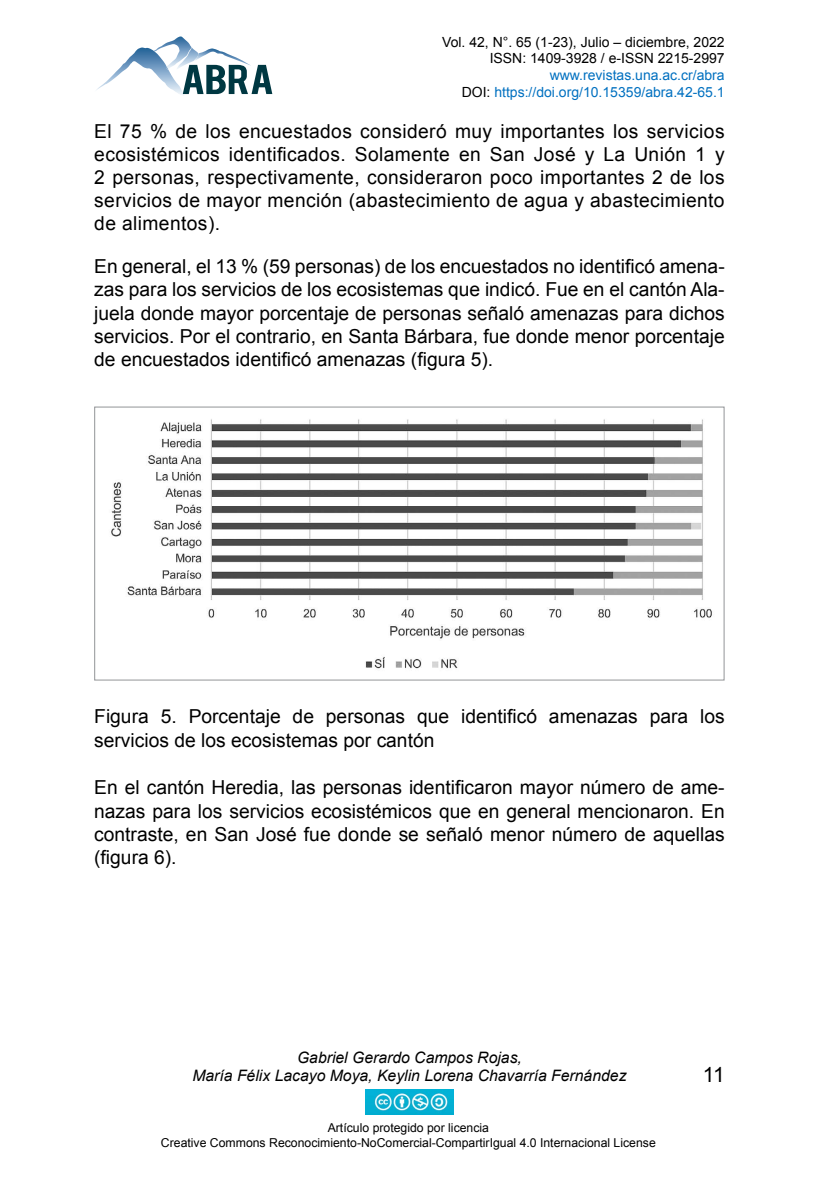
<style>
.page{position:relative;width:819px;height:1197px;background:#fff}
.page>*{position:absolute;margin:0;border:0;box-sizing:border-box;transform-origin:0 0}
.t1{font:21px "Arial";color:#000}
.t2{font:19.25px/23.1px "Arial";color:#000;text-align:justify}
.t3{font:italic 15.75px/18.9px "Arial";color:#000;text-align:center}
.t4{font:14px/16.8px "Arial";color:#000;text-align:right}
.t5{font:14px/16.8px "Arial";color:#0070c0;text-align:right}
.t6{font:12.25px/14.7px "Arial";color:#000;text-align:center}
.s1{color:#000}
</style>
<div class="page">
<img style="left:158px;top:36px;width:36px;height:18px">
<img style="left:97px;top:48px;width:87px;height:47px">
<img style="left:154px;top:51px;width:14px;height:19px">
<img style="left:194px;top:48px;width:34px;height:6px">
<svg style="left:183px;top:54px;width:89px;height:40px"></svg>
<img style="left:366px;top:1089px;width:88px;height:26px">
<img style="left:111px;top:419px;width:601px;height:250px">
<div style="left:94px;top:407px;width:631px;height:274px;border:1px solid #939598"></div>
<p class="t4" style="left:442px;top:34px;width:284px">Vol. 42, N°. 65 (1-23), Julio – diciembre, 2022<br>ISSN: 1409-3928 / e-ISSN 2215-2997</p>
<p class="t5" style="left:462px;top:67px;width:265px">www.revistas.una.ac.cr/abra<br><span class="s1">DOI:</span> https://doi.org/10.15359/abra.42-65.1</p>
<p class="t2" style="left:94px;top:120px;width:632px">El 75 % de los encuestados consideró muy importantes los servicios ecosistémicos identificados. Solamente en San José y La Unión 1 y 2 personas, respectivamente, consideraron poco importantes 2 de los servicios de mayor mención (abastecimiento de agua y abastecimiento de alimentos).</p>
<p class="t2" style="left:94px;top:255px;width:632px">En general, el 13 % (59 personas) de los encuestados no identificó amena&shy;zas para los servicios de los ecosistemas que indicó. Fue en el cantón Ala&shy;juela donde mayor porcentaje de personas señaló amenazas para dichos servicios. Por el contrario, en Santa Bárbara, fue donde menor porcentaje de encuestados identificó amenazas (figura 5).</p>
<p class="t2" style="left:94px;top:705px;width:632px">Figura 5. Porcentaje de personas que identificó amenazas para los servicios de los ecosistemas por cantón</p>
<p class="t2" style="left:94px;top:776px;width:632px">En el cantón Heredia, las personas identificaron mayor número de ame&shy;nazas para los servicios ecosistémicos que en general mencionaron. En contraste, en San José fue donde se señaló menor número de aquellas (figura 6).</p>
<p class="t3" style="left:192px;top:1048px;width:436px">Gabriel Gerardo Campos Rojas,<br>María Félix Lacayo Moya, Keylin Lorena Chavarría Fernández</p>
<p class="t6" style="left:161px;top:1121px;width:496px">Artículo protegido por licencia<br>Creative Commons Reconocimiento-NoComercial-CompartirIgual 4.0 Internacional License</p>
<p class="t1" style="left:703px;top:1060px;width:23px">11</p>
</div>
